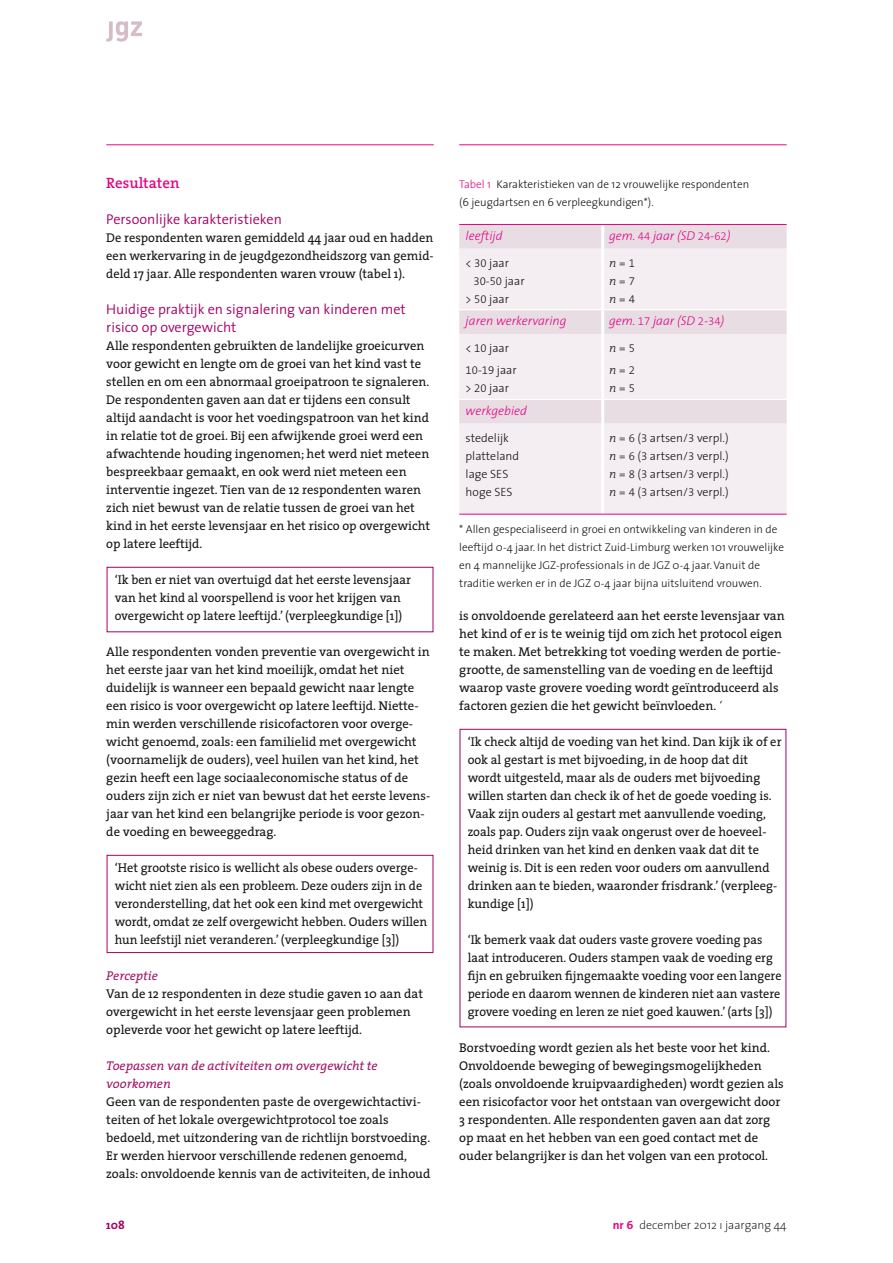
<style>
.page{position:relative;width:893px;height:1263px;background:#fff}
.page>*{position:absolute;margin:0;border:0;box-sizing:border-box;transform-origin:0 0}
.t1{font:600 15px "The Serif";color:#e00985}
.t2{font:300 14.25px/18px "The Sans";color:#a50063}
.t3{font:12.75px/18px "The Serif";color:#131413}
.t4{font:12.75px/18px "The Serif";color:#131413;scale:.96 1}
.t5{font:italic 300 12.75px "The Sans";color:#e00985}
.t6{font:italic 12.75px/18px "The Serif";color:#a21565}
.t7{font:300 12px "The Sans";color:#131413}
.t8{font:200 12px "The Sans";color:#131413}
.t9{font:italic 300 12px "The Serif";color:#131413}
.t10{font:700 12px "The Serif";color:#a50063}
.t11{font:300 11.25px/18px "The Sans";color:#131413}
.s1{color:#e00985}
.s2{font-family:"The Sans Light Expert";font-weight:400;font-style:normal;font-size:11.25px}
.s3{font-family:"The Sans Light Expert";font-weight:400;font-size:11.25px}
.s4{font-family:"The Serif";font-style:italic}
.s5{font-weight:300;font-style:italic}
.s6{font-weight:700;color:#e00985}
.s7{font-family:"The Sans Bold Caps";font-weight:400;color:#e00985}
</style>
<div class="page">
<svg style="left:106px;top:21px;width:36px;height:21px"></svg>
<hr style="left:459px;top:145px;width:328px;height:1px;background:#e00985">
<hr style="left:106px;top:145px;width:328px;height:1px;background:#e00985">
<div style="left:459px;top:225px;width:328px;height:24px;background:#e9dde4"></div>
<svg style="left:459px;top:249px;width:328px;height:265px;background:#f2e9ee"></svg>
<hr style="left:601px;top:225px;width:3px;height:24px;background:#fff">
<hr style="left:601px;top:249px;width:3px;height:18px;background:#fff">
<hr style="left:601px;top:267px;width:3px;height:18px;background:#fff">
<hr style="left:601px;top:285px;width:3px;height:18px;background:#fff">
<svg style="left:601px;top:303px;width:3px;height:6px"></svg>
<hr style="left:601px;top:310px;width:3px;height:24px;background:#fff">
<hr style="left:601px;top:334px;width:3px;height:22px;background:#fff">
<hr style="left:601px;top:356px;width:3px;height:18px;background:#fff">
<hr style="left:601px;top:374px;width:3px;height:18px;background:#fff">
<svg style="left:601px;top:392px;width:3px;height:7px"></svg>
<hr style="left:601px;top:400px;width:3px;height:24px;background:#fff">
<hr style="left:601px;top:424px;width:3px;height:18px;background:#fff">
<hr style="left:601px;top:442px;width:3px;height:18px;background:#fff">
<hr style="left:601px;top:460px;width:3px;height:18px;background:#fff">
<hr style="left:601px;top:478px;width:3px;height:25px;background:#fff">
<svg style="left:601px;top:503px;width:3px;height:11px"></svg>
<hr style="left:459px;top:224px;width:328px;height:1px;background:#e00985">
<hr style="left:459px;top:309px;width:328px;height:1px;background:#fff">
<hr style="left:459px;top:399px;width:328px;height:1px;background:#fff">
<hr style="left:459px;top:514px;width:328px;height:1px;background:#e00985">
<svg style="left:106px;top:566px;width:681px;height:462px"></svg>
<p class="t1" style="left:106px;top:177px;width:75px">Resultaten</p>
<p class="t2" style="left:106px;top:212px;width:177px">Persoonlijke karakteristieken</p>
<p class="t3" style="left:106px;top:230px;width:329px;text-align:justify">De respondenten waren gemiddeld 44 jaar oud en hadden een werkervaring in de jeugdgezondheidszorg van gemid&shy;deld 17 jaar. Alle respondenten waren vrouw (tabel 1).</p>
<p class="t2" style="left:106px;top:302px;width:301px">Huidige praktijk en signalering van kinderen met risico op overgewicht</p>
<p class="t3" style="left:106px;top:338px;width:325px">Alle respondenten gebruikten de landelijke groeicurven voor gewicht en lengte om de groei van het kind vast te stellen en om een abnormaal groeipatroon te signaleren.<br>De respondenten gaven aan dat er tijdens een consult altijd aandacht is voor het voedingspatroon van het kind in relatie tot de groei. Bij een afwijkende groei werd een afwachtende houding ingenomen; het werd niet meteen bespreekbaar gemaakt, en ook werd niet meteen een interventie ingezet. Tien van de 12 respondenten waren zich niet bewust van de relatie tussen de groei van het kind in het eerste levensjaar en het risico op overgewicht op latere leeftijd.</p>
<p class="t3" style="left:115px;top:572px;width:298px">‘Ik ben er niet van overtuigd dat het eerste levensjaar van het kind al voorspellend is voor het krijgen van overgewicht op latere leeftijd.’ (verpleegkundige [1])</p>
<p class="t3" style="left:106px;top:644px;width:325px">Alle respondenten vonden preventie van overgewicht in het eerste jaar van het kind moeilijk, omdat het niet duidelijk is wanneer een bepaald gewicht naar lengte een risico is voor overgewicht op latere leeftijd. Niette&shy;min werden verschillende risicofactoren voor overge&shy;wicht genoemd, zoals: een familielid met overgewicht (voornamelijk de ouders), veel huilen van het kind, het gezin heeft een lage sociaaleconomische status of de ouders zijn zich er niet van bewust dat het eerste levens&shy;jaar van het kind een belangrijke periode is voor gezon&shy;de voeding en beweeggedrag.</p>
<p class="t3" style="left:115px;top:860px;width:314px">‘Het grootste risico is wellicht als obese ouders overge&shy;wicht niet zien als een probleem. Deze ouders zijn in de veronderstelling, dat het ook een kind met overgewicht wordt, omdat ze zelf overgewicht hebben. Ouders willen hun leefstijl niet veranderen.’ (verpleegkundige [3])</p>
<p class="t6" style="left:106px;top:968px;width:53px">Perceptie</p>
<p class="t3" style="left:106px;top:986px;width:318px">Van de 12 respondenten in deze studie gaven 10 aan dat overgewicht in het eerste levensjaar geen problemen opleverde voor het gewicht op latere leeftijd.</p>
<p class="t6" style="left:106px;top:1058px;width:273px">Toepassen van de activiteiten om overgewicht te voorkomen</p>
<p class="t3" style="left:106px;top:1094px;width:326px">Geen van de respondenten paste de overgewichtactivi&shy;teiten of het lokale overgewichtprotocol toe zoals bedoeld, met uitzondering van de richtlijn borstvoeding.<br>Er werden hiervoor verschillende redenen genoemd, zoals: onvoldoende kennis van de activiteiten, de inhoud</p>
<p class="t11" style="left:459px;top:176px;width:291px"><span class="s1">Tabel 1</span> Karakteristieken van de 12 vrouwelijke respondenten (6 jeugdartsen en 6 verpleegkundigen*).</p>
<p class="t5" style="left:466px;top:231px;width:39px">leeftijd</p>
<p class="t5" style="left:609px;top:231px;width:123px">gem. <span class="s2">44</span> jaar (SD <span class="s2">24</span>-<span class="s2">62</span>)</p>
<p class="t7" style="left:466px;top:258px;width:45px">&lt; <span class="s3">30</span> jaar</p>
<p class="t9" style="left:609px;top:258px;width:27px">n = <span class="s2">1</span></p>
<p class="t7" style="left:473px;top:276px;width:53px"><span class="s3">30</span>-<span class="s3">50</span> jaar</p>
<p class="t9" style="left:609px;top:276px;width:27px">n = <span class="s2">7</span></p>
<p class="t7" style="left:466px;top:294px;width:45px">&gt; <span class="s3">50</span> jaar</p>
<p class="t9" style="left:609px;top:294px;width:27px">n = <span class="s2">4</span></p>
<p class="t5" style="left:466px;top:316px;width:102px">jaren werkervaring</p>
<p class="t5" style="left:609px;top:316px;width:117px">gem. <span class="s2">17</span> jaar (SD <span class="s2">2</span>-<span class="s2">34</span>)</p>
<p class="t7" style="left:466px;top:343px;width:45px">&lt; <span class="s3">10</span> jaar</p>
<p class="t9" style="left:609px;top:343px;width:27px">n = <span class="s2">5</span></p>
<p class="t7" style="left:466px;top:365px;width:53px"><span class="s3">10</span>-<span class="s3">19</span> jaar</p>
<p class="t9" style="left:609px;top:366px;width:27px">n = <span class="s2">2</span></p>
<p class="t7" style="left:466px;top:383px;width:45px">&gt; <span class="s3">20</span> jaar</p>
<p class="t9" style="left:609px;top:384px;width:27px">n = <span class="s2">5</span></p>
<p class="t5" style="left:466px;top:406px;width:63px">werkgebied</p>
<p class="t7" style="left:466px;top:433px;width:45px">stedelijk</p>
<p class="t7" style="left:609px;top:433px;width:121px"><span class="s4">n =</span> <span class="s3">6</span> (<span class="s3">3</span> artsen/<span class="s3">3</span> verpl.)</p>
<p class="t7" style="left:466px;top:451px;width:55px">platteland</p>
<p class="t7" style="left:609px;top:451px;width:121px"><span class="s4">n =</span> <span class="s3">6</span> (<span class="s3">3</span> artsen/<span class="s3">3</span> verpl.)</p>
<p class="t7" style="left:466px;top:469px;width:44px">lage SES</p>
<p class="t7" style="left:609px;top:469px;width:121px"><span class="s4">n =</span> <span class="s3">8</span> (<span class="s3">3</span> artsen/<span class="s3">3</span> verpl.)</p>
<p class="t7" style="left:466px;top:487px;width:48px">hoge SES</p>
<p class="t7" style="left:609px;top:487px;width:121px"><span class="s4">n =</span> <span class="s3">4</span> (<span class="s3">3</span> artsen/<span class="s3">3</span> verpl.)</p>
<p class="t11" style="left:459px;top:521px;width:326px">* Allen gespecialiseerd in groei en ontwikkeling van kinderen in de leeftijd 0-4 jaar. In het district Zuid-Limburg werken 101 vrouwelijke en 4 mannelijke JGZ-professionals in de JGZ 0-4 jaar. Vanuit de traditie werken er in de JGZ 0-4 jaar bijna uitsluitend vrouwen.</p>
<p class="t3" style="left:459px;top:608px;width:327px">is onvoldoende gerelateerd aan het eerste levensjaar van het kind of er is te weinig tijd om zich het protocol eigen te maken. Met betrekking tot voeding werden de portie&shy;grootte, de samenstelling van de voeding en de leeftijd waarop vaste grovere voeding wordt geïntroduceerd als factoren gezien die het gewicht beïnvloeden. <span class="s5">‘</span></p>
<p class="t3" style="left:468px;top:734px;width:315px">‘Ik check altijd de voeding van het kind. Dan kijk ik of er ook al gestart is met bijvoeding, in de hoop dat dit wordt uitgesteld, maar als de ouders met bijvoeding willen starten dan check ik of het de goede voeding is.<br>Vaak zijn ouders al gestart met aanvullende voeding, zoals pap. Ouders zijn vaak ongerust over de hoeveel&shy;heid drinken van het kind en denken vaak dat dit te weinig is. Dit is een reden voor ouders om aanvullend drinken aan te bieden, waaronder frisdrank.’ (verpleeg&shy;kundige [1])</p>
<p class="t4" style="left:468px;top:932px;width:328px">‘Ik bemerk vaak dat ouders vaste grovere voeding pas laat introduceren. Ouders stampen vaak de voeding erg fijn en gebruiken fijngemaakte voeding voor een langere periode en daarom wennen de kinderen niet aan vastere grovere voeding en leren ze niet goed kauwen.’ (arts [3])</p>
<p class="t3" style="left:459px;top:1040px;width:326px">Borstvoeding wordt gezien als het beste voor het kind.<br>Onvoldoende beweging of bewegingsmogelijkheden (zoals onvoldoende kruipvaardigheden) wordt gezien als een risicofactor voor het ontstaan van overgewicht door 3 respondenten. Alle respondenten gaven aan dat zorg op maat en het hebben van een goed contact met de ouder belangrijker is dan het volgen van een protocol.</p>
<p class="t10" style="left:106px;top:1220px;width:20px">108</p>
<p class="t8" style="left:613px;top:1220px;width:175px"><span class="s6">nr</span> <span class="s7">6</span> december 2012 ı jaargang 44</p>
</div>
